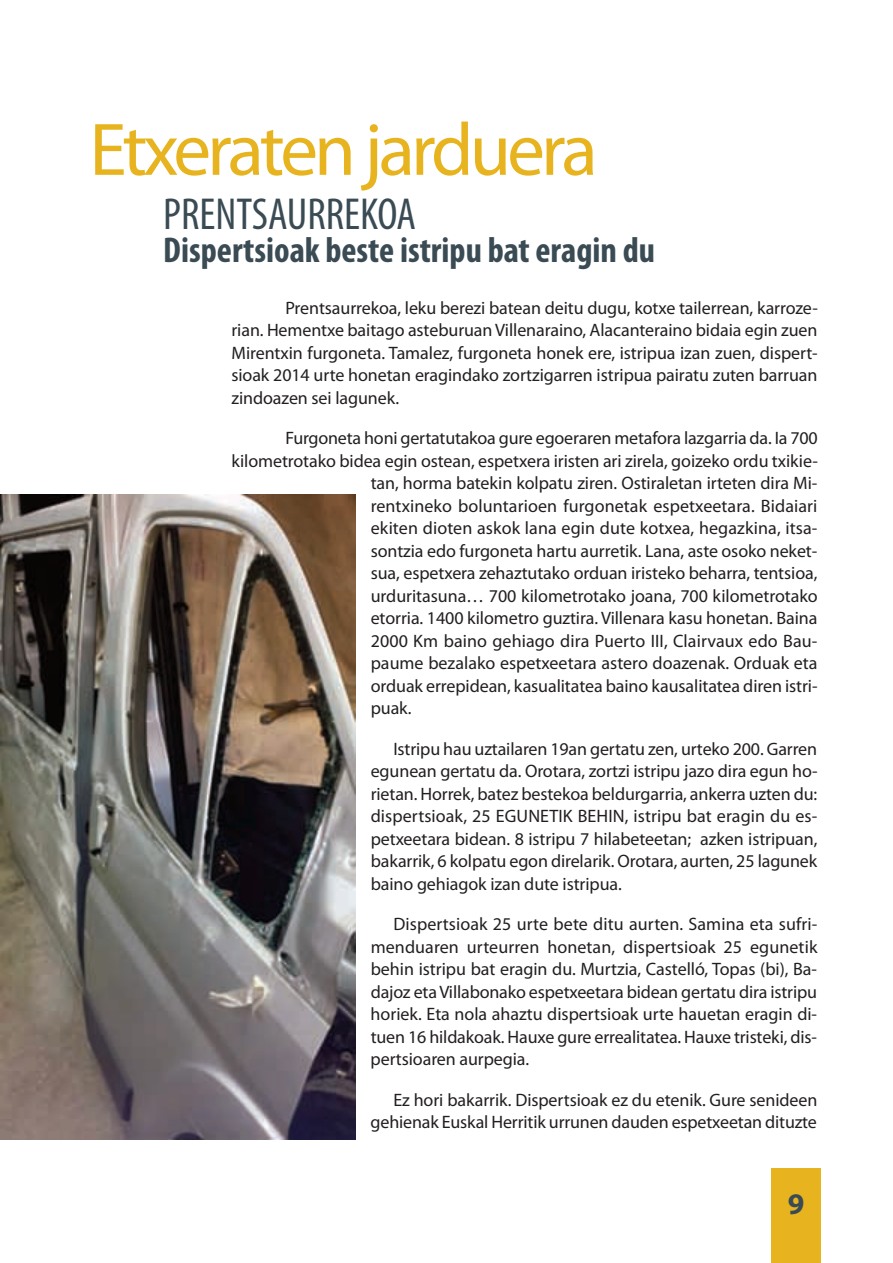
<style>
.page{position:relative;width:893px;height:1263px;background:#fff}
.page>*{position:absolute;margin:0;border:0;box-sizing:border-box;transform-origin:0 0}
.t1{font:75px "Myriad Pro";letter-spacing:-.05em;color:#e7b41f}
.t2{font:condensed 45px "Myriad Pro";color:#3a4b54}
.t3{font:700 condensed 36px "Myriad Pro";color:#3a4b54}
.t4{font:700 30px "Myriad Pro";color:#3a4b54}
.t5{font:18px/22.5px "Myriad Pro";letter-spacing:-.005em;color:#231f20;text-align:justify}
</style>
<div class="page">
<div style="left:771px;top:1168px;width:50px;height:95px;background:#e7b41f"></div>
<img style="left:0;top:494px;width:356px;height:646px">
<h1 class="t1" style="left:90px;top:122px;width:510px">Etxeraten jarduera</h1>
<h2 class="t2" style="left:163px;top:198px;width:254px">PRENTSAURREKOA</h2>
<h3 class="t3" style="left:163px;top:238px;width:493px">Dispertsioak beste istripu bat eragin du</h3>
<p class="t5" style="left:231px;top:298px;width:588px;text-indent:54px">Prentsaurrekoa, leku berezi batean deitu dugu, kotxe tailerrean, karroze&shy;rian. Hementxe baitago asteburuan Villenaraino, Alacanteraino bidaia egin zuen Mirentxin furgoneta. Tamalez, furgoneta honek ere, istripua izan zuen, dispert&shy;sioak 2014 urte honetan eragindako zortzigarren istripua pairatu zuten barruan zindoazen sei lagunek.</p>
<p class="t5" style="left:285px;top:428px;width:534px">Furgoneta honi gertatutakoa gure egoeraren metafora lazgarria da. Ia 700</p>
<p class="t5" style="left:231px;top:451px;width:588px">kilometrotako bidea egin ostean, espetxera iristen ari zirela, goizeko ordu txikie-</p>
<p class="t5" style="left:371px;top:473px;width:448px">tan, horma batekin kolpatu ziren. Ostiraletan irteten dira Mi-</p>
<p class="t5" style="left:371px;top:496px;width:448px">rentxineko boluntarioen furgonetak espetxeetara. Bidaiari</p>
<p class="t5" style="left:371px;top:518px;width:448px">ekiten dioten askok lana egin dute kotxea, hegazkina, itsa-</p>
<p class="t5" style="left:371px;top:541px;width:448px">sontzia edo furgoneta hartu aurretik. Lana, aste osoko neket-</p>
<p class="t5" style="left:371px;top:563px;width:448px">sua, espetxera zehaztutako orduan iristeko beharra, tentsioa,</p>
<p class="t5" style="left:371px;top:586px;width:448px">urduritasuna… 700 kilometrotako joana, 700 kilometrotako</p>
<p class="t5" style="left:371px;top:608px;width:448px">etorria. 1400 kilometro guztira. Villenara kasu honetan. Baina</p>
<p class="t5" style="left:371px;top:631px;width:448px">2000 Km baino gehiago dira Puerto III, Clairvaux edo Bau-</p>
<p class="t5" style="left:371px;top:653px;width:448px">paume bezalako espetxeetara astero doazenak. Orduak eta</p>
<p class="t5" style="left:371px;top:676px;width:448px">orduak errepidean, kasualitatea baino kausalitatea diren istri-</p>
<p class="t5" style="left:371px;top:698px;width:42px">puak.</p>
<p class="t5" style="left:371px;top:739px;width:448px;text-indent:23px">Istripu hau uztailaren 19an gertatu zen, urteko 200. Garren egunean gertatu da. Orotara, zortzi istripu jazo dira egun ho&shy;rietan. Horrek, batez bestekoa beldurgarria, ankerra uzten du: dispertsioak, 25 EGUNETIK BEHIN, istripu bat eragin du es&shy;petxeetara bidean. 8 istripu 7 hilabeteetan; azken istripuan, bakarrik, 6 kolpatu egon direlarik. Orotara, aurten, 25 lagunek baino gehiagok izan dute istripua.</p>
<p class="t5" style="left:371px;top:914px;width:448px;text-indent:23px">Dispertsioak 25 urte bete ditu aurten. Samina eta sufri&shy;menduaren urteurren honetan, dispertsioak 25 egunetik behin istripu bat eragin du. Murtzia, Castelló, Topas (bi), Ba&shy;dajoz eta Villabonako espetxeetara bidean gertatu dira istripu horiek. Eta nola ahaztu dispertsioak urte hauetan eragin di&shy;tuen 16 hildakoak. Hauxe gure errealitatea. Hauxe tristeki, dis&shy;pertsioaren aurpegia.</p>
<p class="t5" style="left:371px;top:1090px;width:448px;text-align:right">Ez hori bakarrik. Dispertsioak ez du etenik. Gure senideen gehienak Euskal Herritik urrunen dauden espetxeetan dituzte</p>
<h3 class="t4" style="left:788px;top:1193px;width:18px">9</h3>
</div>
